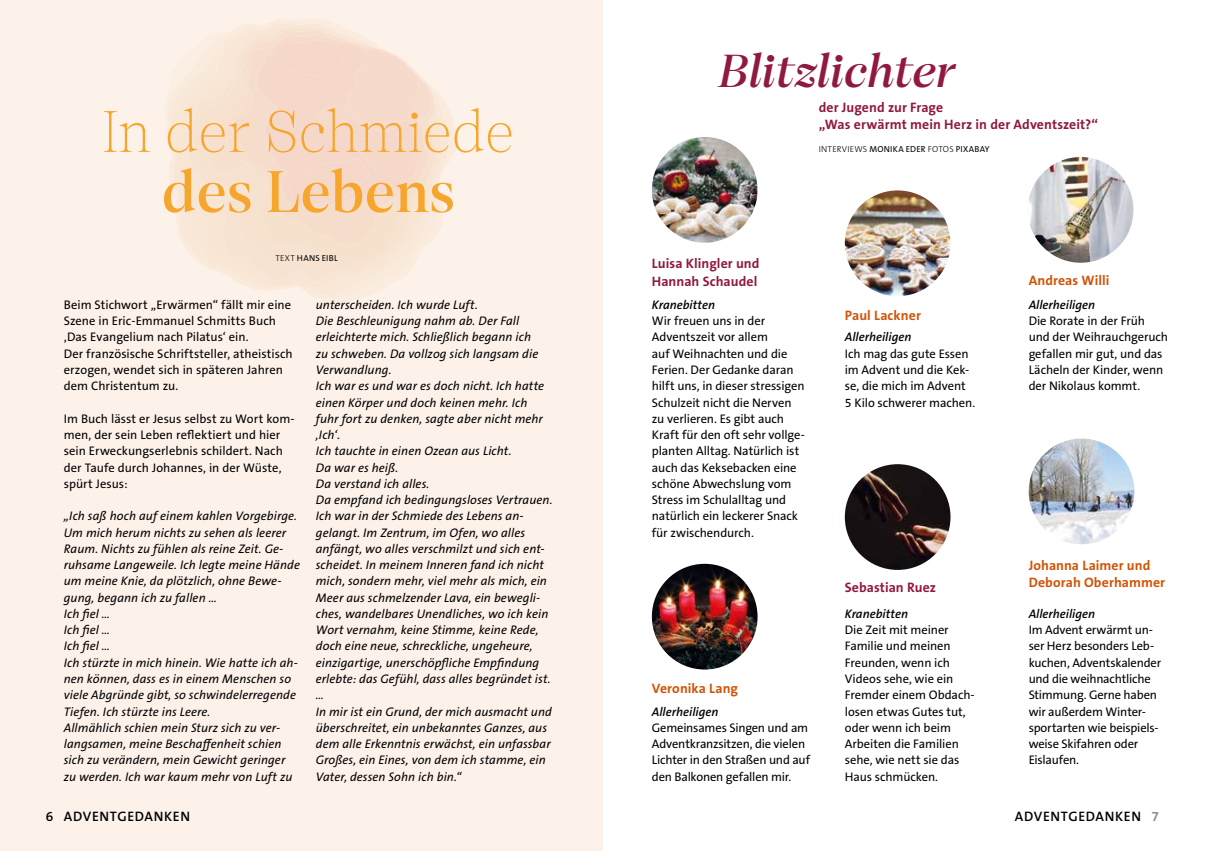
<style>
.page{position:relative;width:1205px;height:851px;background:#fff}
.page>*{position:absolute;margin:0;border:0;box-sizing:border-box;transform-origin:0 0}
.t1{font:100 60px "Cotford Display";letter-spacing:.02em;color:#f7a62d}
.t2{font:60px "Cotford Display";letter-spacing:.02em;color:#f7a62d}
.t3{font:italic 47.38px "Cotford Display";letter-spacing:.02em;color:#901a3d}
.t4{font:700 13.75px/17.5px "The Sans B W7";letter-spacing:.005em;color:#901a3d}
.t5{font:700 13.75px/17.5px "The Sans B W7";letter-spacing:.005em;color:#d05407}
.t6{font:600 13.75px "The Sans B W6";letter-spacing:.05em;color:#000}
.t7{font:italic 12.5px/16.2px "The Sans B W5 Plain";letter-spacing:.005em;color:#000}
.t8{font:12.5px/16.2px "The Sans B W5 Plain";letter-spacing:-.005em;color:#000}
.t9{font:italic 600 12.5px "The Sans B W6";color:#000}
.t10{font:8.75px "The Sans B W5 Plain";letter-spacing:.025em;color:#000}
.s1{font-family:"The Sans B W3";font-weight:300}
.s2{color:#878787}
</style>
<div class="page">
<div style="left:0;top:0;width:602px;height:850px;background:#fcf2ea"></div>
<svg style="left:168px;top:21px;width:290px;height:277px"></svg>
<img style="left:652px;top:563px;width:105px;height:106px;border-radius:53px">
<img style="left:652px;top:137px;width:105px;height:106px;border-radius:53px">
<img style="left:1028px;top:438px;width:106px;height:106px;border-radius:53px">
<img style="left:845px;top:190px;width:105px;height:106px;border-radius:53px">
<img style="left:845px;top:464px;width:105px;height:106px;border-radius:53px">
<img style="left:1028px;top:157px;width:105px;height:106px;border-radius:53px">
<h1 class="t1" style="left:103px;top:92px;width:412px">In der Schmiede</h1>
<h1 class="t2" style="left:162px;top:152px;width:293px">des Lebens</h1>
<p class="t10" style="left:275px;top:252px;width:64px"><span class="s1">TEXT</span> HANS EIBL</p>
<p class="t8" style="left:64px;top:296px;width:231px">Beim Stichwort „Erwärmen“ fällt mir eine Szene in Eric-Emmanuel Schmitts Buch ‚Das Evangelium nach Pilatus‘ ein.<br>Der französische Schriftsteller, atheistisch erzogen, wendet sich in späteren Jahren dem Christentum zu.</p>
<p class="t8" style="left:64px;top:410px;width:232px">Im Buch lässt er Jesus selbst zu Wort kom&shy;men, der sein Leben reflektiert und hier sein Erweckungserlebnis schildert. Nach der Taufe durch Johannes, in der Wüste, spürt Jesus:</p>
<p class="t7" style="left:64px;top:508px;width:238px">„Ich saß hoch auf einem kahlen Vorgebirge.<br>Um mich herum nichts zu sehen als leerer Raum. Nichts zu fühlen als reine Zeit. Ge&shy;ruhsame Langeweile. Ich legte meine Hände um meine Knie, da plötzlich, ohne Bewe&shy;gung, begann ich zu fallen …<br>Ich fiel …<br>Ich fiel …<br>Ich fiel …<br>Ich stürzte in mich hinein. Wie hatte ich ah&shy;nen können, dass es in einem Menschen so viele Abgründe gibt, so schwindelerregende Tiefen. Ich stürzte ins Leere.<br>Allmählich schien mein Sturz sich zu ver&shy;langsamen, meine Beschaffenheit schien sich zu verändern, mein Gewicht geringer zu werden. Ich war kaum mehr von Luft zu</p>
<p class="t7" style="left:316px;top:297px;width:238px">unterscheiden. Ich wurde Luft.<br>Die Beschleunigung nahm ab. Der Fall erleichterte mich. Schließlich begann ich<br>zu schweben. Da vollzog sich langsam die Verwandlung.<br>Ich war es und war es doch nicht. Ich hatte einen Körper und doch keinen mehr. Ich fuhr fort zu denken, sagte aber nicht mehr ‚Ich‘.<br>Ich tauchte in einen Ozean aus Licht.<br>Da war es heiß.<br>Da verstand ich alles.<br>Da empfand ich bedingungsloses Vertrauen.<br>Ich war in der Schmiede des Lebens an&shy;gelangt. Im Zentrum, im Ofen, wo alles anfängt, wo alles verschmilzt und sich ent&shy;scheidet. In meinem Inneren fand ich nicht mich, sondern mehr, viel mehr als mich, ein Meer aus schmelzender Lava, ein bewegli&shy;ches, wandelbares Unendliches, wo ich kein Wort vernahm, keine Stimme, keine Rede, doch eine neue, schreckliche, ungeheure, einzigartige, unerschöpfliche Empfindung erlebte: das Gefühl, dass alles begründet ist. …<br>In mir ist ein Grund, der mich ausmacht und überschreitet, ein unbekanntes Ganzes, aus dem alle Erkenntnis erwächst, ein unfassbar Großes, ein Eines, von dem ich stamme, ein Vater, dessen Sohn ich bin.“</p>
<h2 class="t3" style="left:719px;top:39px;width:238px">Blitzlichter</h2>
<p class="t4" style="left:818px;top:98px;width:281px">der Jugend zur Frage<br>„Was erwärmt mein Herz in der Adventszeit?“</p>
<p class="t10" style="left:819px;top:143px;width:172px"><span class="s1">INTERVIEWS</span> MONIKA EDER <span class="s1">FOTOS</span> PIXABAY</p>
<p class="t4" style="left:652px;top:255px;width:109px">Luisa Klingler und<br>Hannah Schaudel</p>
<p class="t9" style="left:652px;top:297px;width:65px">Kranebitten</p>
<p class="t8" style="left:652px;top:313px;width:154px">Wir freuen uns in der<br>Adventszeit vor allem<br>auf Weihnachten und die<br>Ferien. Der Gedanke daran hilft uns, in dieser stressigen<br>Schulzeit nicht die Nerven zu verlieren. Es gibt auch<br>Kraft für den oft sehr vollge&shy;planten Alltag. Natürlich ist auch das Keksebacken eine schöne Abwechslung vom<br>Stress im Schulalltag und natürlich ein leckerer Snack für zwischendurch.</p>
<p class="t5" style="left:652px;top:679px;width:88px">Veronika Lang</p>
<p class="t9" style="left:652px;top:703px;width:68px">Allerheiligen</p>
<p class="t8" style="left:652px;top:719px;width:160px">Gemeinsames Singen und am<br>Adventkranzsitzen, die vielen<br>Lichter in den Straßen und auf den Balkonen gefallen mir.</p>
<p class="t5" style="left:845px;top:306px;width:78px">Paul Lackner</p>
<p class="t9" style="left:845px;top:329px;width:68px">Allerheiligen</p>
<p class="t8" style="left:845px;top:345px;width:132px">Ich mag das gute Essen im Advent und die Kek&shy;se, die mich im Advent<br>5 Kilo schwerer machen.</p>
<p class="t4" style="left:845px;top:579px;width:93px">Sebastian Ruez</p>
<p class="t9" style="left:845px;top:606px;width:65px">Kranebitten</p>
<p class="t8" style="left:845px;top:621px;width:131px">Die Zeit mit meiner<br>Familie und meinen<br>Freunden, wenn ich<br>Videos sehe, wie ein<br>Fremder einem Obdach&shy;losen etwas Gutes tut, oder wenn ich beim<br>Arbeiten die Familien sehe, wie nett sie das<br>Haus schmücken.</p>
<p class="t5" style="left:1028px;top:271px;width:82px">Andreas Willi</p>
<p class="t9" style="left:1028px;top:297px;width:68px">Allerheiligen</p>
<p class="t8" style="left:1028px;top:313px;width:141px">Die Rorate in der Früh und der Weihrauchgeruch gefallen mir gut, und das<br>Lächeln der Kinder, wenn der Nikolaus kommt.</p>
<p class="t5" style="left:1028px;top:556px;width:138px">Johanna Laimer und<br>Deborah Oberhammer</p>
<p class="t9" style="left:1028px;top:606px;width:68px">Allerheiligen</p>
<p class="t8" style="left:1028px;top:621px;width:134px">Im Advent erwärmt un&shy;ser Herz besonders Leb&shy;kuchen, Adventskalender und die weihnachtliche<br>Stimmung. Gerne haben wir außerdem Winter&shy;sportarten wie beispiels&shy;weise Skifahren oder<br>Eislaufen.</p>
<p class="t6" style="left:46px;top:807px;width:146px">6 ADVENTGEDANKEN</p>
<p class="t6" style="left:1015px;top:807px;width:146px">ADVENTGEDANKEN <span class="s2">7</span></p>
</div>
